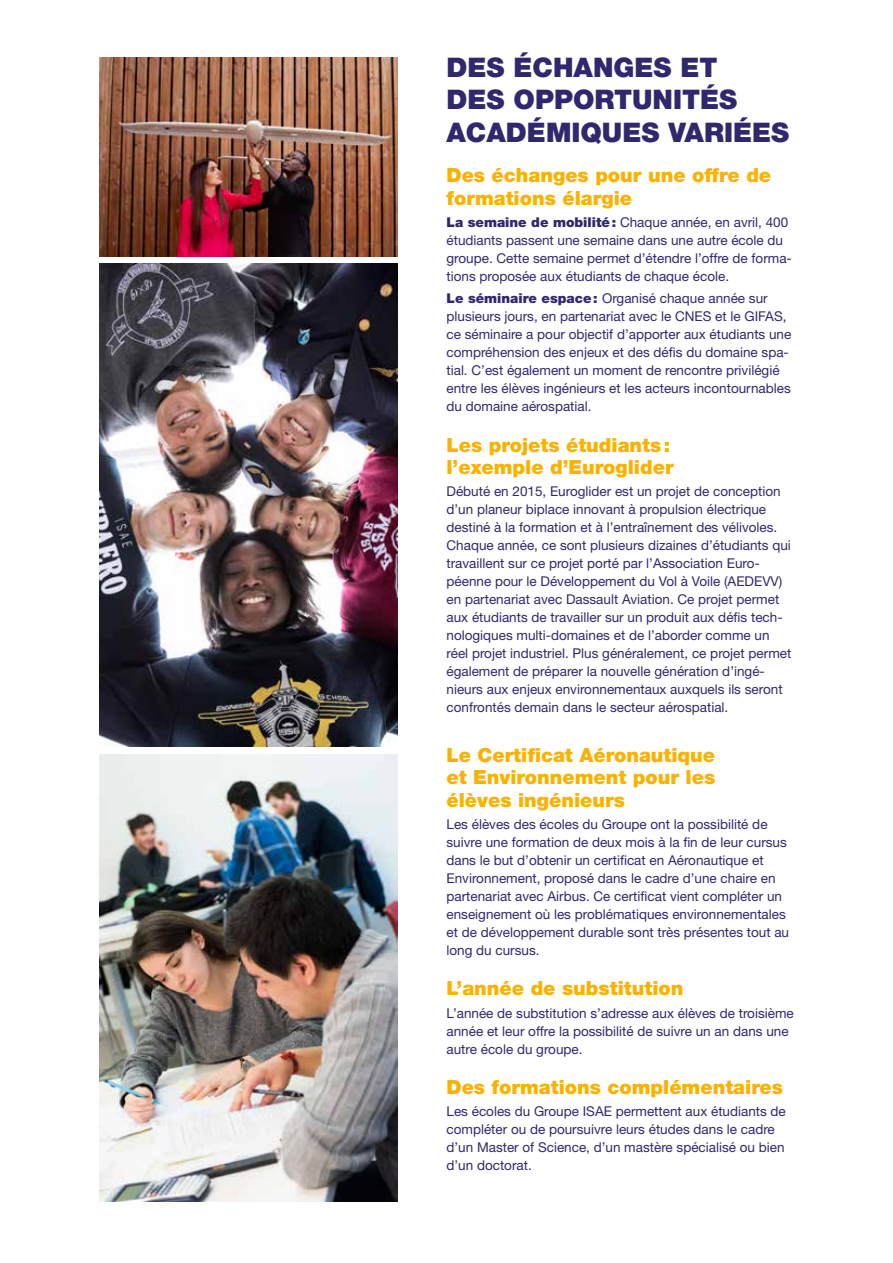
<style>
.page{position:relative;width:893px;height:1263px;background:#fff}
.page>*{position:absolute;margin:0;border:0;box-sizing:border-box;transform-origin:0 0}
.t1{font:900 27px/32.4px "Helvetica Neue LT Std";color:#2f286e}
.t2{font:900 19.5px/22.5px "Helvetica Neue LT Std";color:#fab200}
.t3{font:13.5px/18px "Helvetica Neue LT Std";color:#2f286e}
.s1{font-weight:900}
</style>
<div class="page">
<img style="left:99px;top:264px;width:298px;height:482px">
<img style="left:99px;top:754px;width:298px;height:447px">
<img style="left:99px;top:57px;width:298px;height:199px">
<h1 class="t1" style="left:446px;top:51px;width:344px">DES ÉCHANGES ET<br>DES OPPORTUNITÉS<br>ACADÉMIQUES VARIÉES</h1>
<h2 class="t2" style="left:446px;top:164px;width:326px">Des échanges pour une offre de formations élargie</h2>
<p class="t3" style="left:446px;top:213px;width:347px"><span class="s1">La semaine de mobilité:</span> Chaque année, en avril, 400 étudiants passent une semaine dans une autre école du groupe. Cette semaine permet d’étendre l’offre de forma&shy;tions proposée aux étudiants de chaque école.</p>
<p class="t3" style="left:446px;top:289px;width:346px"><span class="s1">Le séminaire espace:</span> Organisé chaque année sur plusieurs jours, en partenariat avec le CNES et le GIFAS, ce séminaire a pour objectif d’apporter aux étudiants une compréhension des enjeux et des défis du domaine spa&shy;tial. C’est également un moment de rencontre privilégié entre les élèves ingénieurs et les acteurs incontournables du domaine aérospatial.</p>
<h2 class="t2" style="left:446px;top:433px;width:229px">Les projets étudiants: l’exemple d’Euroglider</h2>
<p class="t3" style="left:446px;top:482px;width:346px">Débuté en 2015, Euroglider est un projet de conception d’un planeur biplace innovant à propulsion électrique destiné à la formation et à l’entraînement des vélivoles.<br>Chaque année, ce sont plusieurs dizaines d’étudiants qui travaillent sur ce projet porté par l’Association Euro&shy;péenne pour le Développement du Vol à Voile (AEDEVV) en partenariat avec Dassault Aviation. Ce projet permet aux étudiants de travailler sur un produit aux défis tech&shy;nologiques multi-domaines et de l’aborder comme un réel projet industriel. Plus généralement, ce projet permet également de préparer la nouvelle génération d’ingé&shy;nieurs aux enjeux environnementaux auxquels ils seront confrontés demain dans le secteur aérospatial.</p>
<h2 class="t2" style="left:446px;top:743px;width:270px;text-align:justify">Le Certificat Aéronautique et Environnement pour les élèves ingénieurs</h2>
<p class="t3" style="left:446px;top:815px;width:344px">Les élèves des écoles du Groupe ont la possibilité de suivre une formation de deux mois à la fin de leur cursus dans le but d’obtenir un certificat en Aéronautique et Environnement, proposé dans le cadre d’une chaire en partenariat avec Airbus. Ce certificat vient compléter un enseignement où les problématiques environnementales et de développement durable sont très présentes tout au long du cursus.</p>
<h2 class="t2" style="left:446px;top:977px;width:238px">L’année de substitution</h2>
<p class="t3" style="left:446px;top:1004px;width:349px">L’année de substitution s’adresse aux élèves de troisième année et leur offre la possibilité de suivre un an dans une autre école du groupe.</p>
<h2 class="t2" style="left:446px;top:1076px;width:338px">Des formations complémentaires</h2>
<p class="t3" style="left:446px;top:1102px;width:341px">Les écoles du Groupe ISAE permettent aux étudiants de compléter ou de poursuivre leurs études dans le cadre d’un Master of Science, d’un mastère spécialisé ou bien d’un doctorat.</p>
</div>
